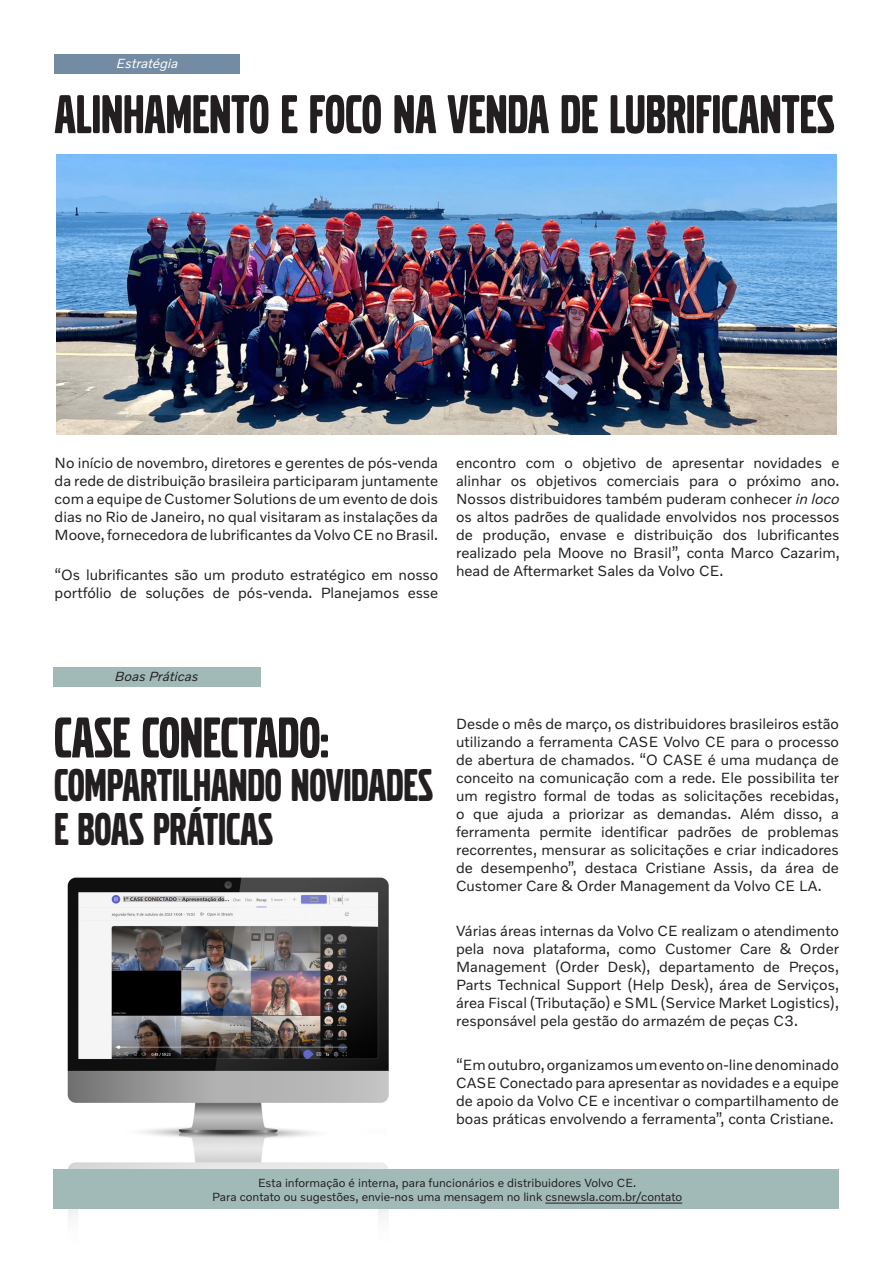
<style>
.page{position:relative;width:893px;height:1263px;background:#fff}
.page>*{position:absolute;margin:0;border:0;box-sizing:border-box;transform-origin:0 0}
.Paragraph_Style_1{font:60px "Volvo Broad Pro";letter-spacing:-.005em;color:#231f20}
.Paragraph_Style_1-2{font:57px "Volvo Broad Pro";color:#231f20}
.Paragraph_Style_1-3{font:48px/44px "Volvo Broad Pro";letter-spacing:-.005em;color:#231f20}
.Estilo_de_parágrafo_2{font:15px/18px "Volvo Novum";color:#231f20;text-align:justify}
.t1{font:italic 13.5px "Volvo Novum";color:#231f20}
.t2{font:italic 13.5px "Volvo Novum";color:#fff}
.t3{font:12px "Volvo Novum";color:#231f20}
.s1{font-style:italic}
</style>
<div class="page">
<div style="left:53px;top:666px;width:208px;height:20px;background:#a1bab8"></div>
<div style="left:55px;top:54px;width:185px;height:20px;background:#738ca3"></div>
<img style="left:56px;top:154px;width:781px;height:281px">
<img style="left:67px;top:877px;width:322px;height:339px">
<div style="left:53px;top:1169px;width:786px;height:40px;background:#a1bab8"></div>
<hr style="left:545px;top:1203px;width:137px;height:1px;background:#231f20">
<p class="t2" style="left:117px;top:55px;width:63px">Estratégia</p>
<p class="Paragraph_Style_1-2" style="left:55px;top:88px;width:781px">ALINHAMENTO E FOCO NA VENDA DE LUBRIFICANTES</p>
<p class="Estilo_de_parágrafo_2" style="left:55px;top:453px;width:385px">No início de novembro, diretores e gerentes de pós-venda da rede de distribuição brasileira participaram juntamente com a equipe de Customer Solutions de um evento de dois dias no Rio de Janeiro, no qual visitaram as instalações da Moove, fornecedora de lubrificantes da Volvo CE no Brasil.</p>
<p class="Estilo_de_parágrafo_2" style="left:55px;top:565px;width:385px">“Os lubrificantes são um produto estratégico em nosso portfólio de soluções de pós-venda. Planejamos esse</p>
<p class="Estilo_de_parágrafo_2" style="left:456px;top:453px;width:385px">encontro com o objetivo de apresentar novidades e alinhar os objetivos comerciais para o próximo ano.<br>Nossos distribuidores também puderam conhecer <span class="s1">in loco </span>os altos padrões de qualidade envolvidos nos processos de produção, envase e distribuição dos lubrificantes realizado pela Moove no Brasil”, conta Marco Cazarim, head de Aftermarket Sales da Volvo CE.</p>
<p class="t1" style="left:115px;top:668px;width:85px">Boas Práticas</p>
<p class="Paragraph_Style_1" style="left:54px;top:710px;width:276px">CASE CONECTADO:</p>
<p class="Paragraph_Style_1-3" style="left:54px;top:764px;width:380px">COMPARTILHANDO NOVIDADES<br>E BOAS PRÁTICAS</p>
<p class="Estilo_de_parágrafo_2" style="left:456px;top:714px;width:384px">Desde o mês de março, os distribuidores brasileiros estão utilizando a ferramenta CASE Volvo CE para o processo de abertura de chamados. “O CASE é uma mudança de conceito na comunicação com a rede. Ele possibilita ter um registro formal de todas as solicitações recebidas, o que ajuda a priorizar as demandas. Além disso, a ferramenta permite identificar padrões de problemas recorrentes, mensurar as solicitações e criar indicadores de desempenho”, destaca Cristiane Assis, da área de Customer Care &amp; Order Management da Volvo CE LA.</p>
<p class="Estilo_de_parágrafo_2" style="left:456px;top:921px;width:384px">Várias áreas internas da Volvo CE realizam o atendimento pela nova plataforma, como Customer Care &amp; Order Management (Order Desk), departamento de Preços, Parts Technical Support (Help Desk), área de Serviços, área Fiscal (Tributação) e SML (Service Market Logistics), responsável pela gestão do armazém de peças C3.</p>
<p class="Estilo_de_parágrafo_2" style="left:456px;top:1055px;width:384px">“Em outubro, organizamos um evento on-line denominado CASE Conectado para apresentar as novidades e a equipe de apoio da Volvo CE e incentivar o compartilhamento de boas práticas envolvendo a ferramenta”, conta Cristiane.</p>
<p class="t3" style="left:258px;top:1175px;width:380px">Esta informação é interna, para funcionários e distribuidores Volvo CE.</p>
<p class="t3" style="left:212px;top:1189px;width:471px">Para contato ou sugestões, envie-nos uma mensagem no link csnewsla.com.br/contato</p>
</div>
